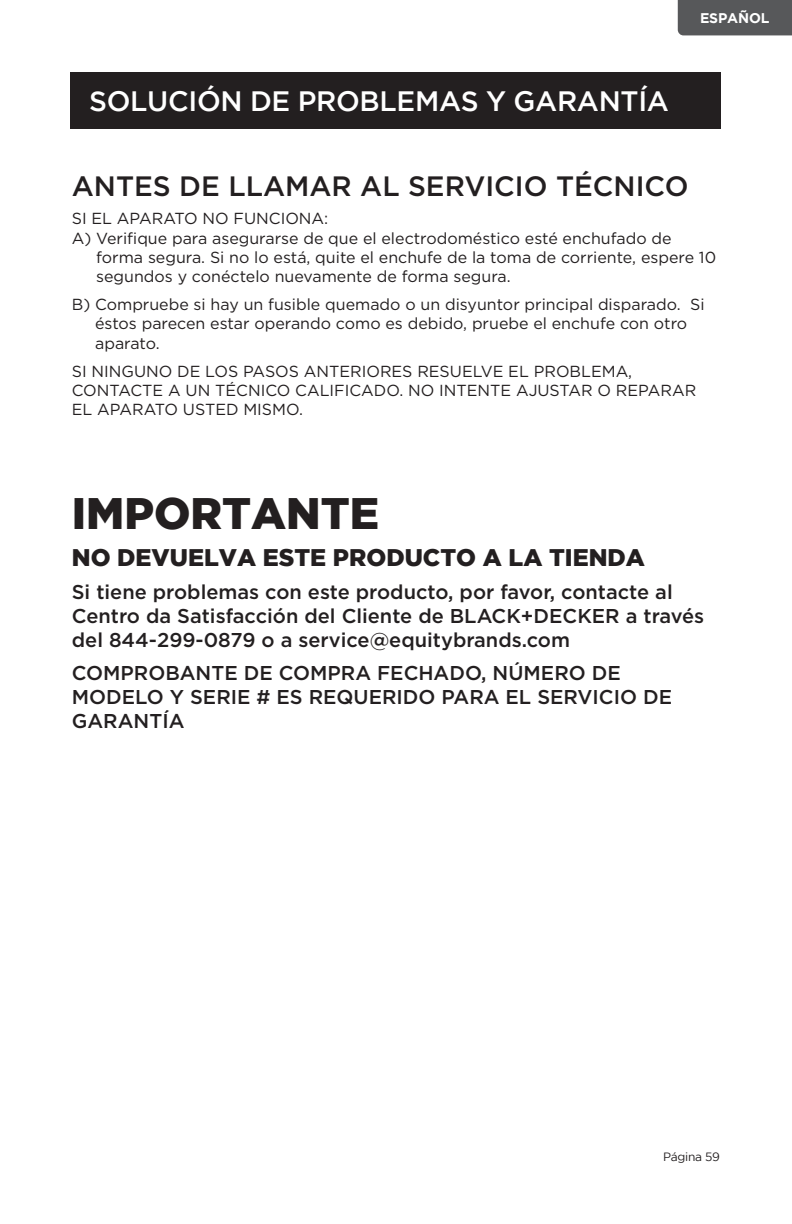
<style>
.page{position:relative;width:792px;height:1224px;background:#fff}
.page>*{position:absolute;margin:0;border:0;box-sizing:border-box;transform-origin:0 0}
.t1{font:900 44px "Gotham";color:#231f20}
.t2{font:500 28px "Gotham";color:#231f20}
.t3{font:500 28px "Gotham";letter-spacing:-.01em;color:#fff}
.t4{font:900 24px "Gotham";color:#231f20}
.t5{font:500 20px/24px "Gotham";color:#231f20}
.t6{font:16px/19.2px "Gotham";color:#231f20}
.t7{font:700 14px "Gotham";letter-spacing:-.01em;color:#fff}
.t8{font:12px "Gotham";letter-spacing:-.025em;color:#231f20}
</style>
<div class="page">
<div style="left:678px;top:0;width:114px;height:35px;background:#57585a"></div>
<div style="left:71px;top:72px;width:650px;height:57px;background:#231f20"></div>
<h2 class="t3" style="left:89px;top:85px;width:581px">SOLUCIÓN DE PROBLEMAS Y GARANTÍA</h2>
<p class="t7" style="left:700px;top:10px;width:71px">ESPAÑOL</p>
<h2 class="t2" style="left:72px;top:168px;width:618px">ANTES DE LLAMAR AL SERVICIO TÉCNICO</h2>
<p class="t6" style="left:72px;top:209px;width:258px">SI EL APARATO NO FUNCIONA:</p>
<p class="t6" style="left:72px;top:228px;width:601px">A) Verifique para asegurarse de que el electrodoméstico esté enchufado de</p>
<p class="t6" style="left:96px;top:247px;width:621px">forma segura. Si no lo está, quite el enchufe de la toma de corriente, espere 10</p>
<p class="t6" style="left:96px;top:266px;width:416px">segundos y conéctelo nuevamente de forma segura.</p>
<p class="t6" style="left:95px;top:295px;width:611px;text-indent:-23px">B) Compruebe si hay un fusible quemado o un disyuntor principal disparado. Si éstos parecen estar operando como es debido, pruebe el enchufe con otro aparato.</p>
<p class="t6" style="left:72px;top:361px;width:626px">SI NINGUNO DE LOS PASOS ANTERIORES RESUELVE EL PROBLEMA,<br>CONTACTE A UN TÉCNICO CALIFICADO. NO INTENTE AJUSTAR O REPARAR<br>EL APARATO USTED MISMO.</p>
<h1 class="t1" style="left:72px;top:488px;width:309px">IMPORTANTE</h1>
<h3 class="t4" style="left:72px;top:544px;width:575px">NO DEVUELVA ESTE PRODUCTO A LA TIENDA</h3>
<p class="t5" style="left:72px;top:580px;width:634px">Si tiene problemas con este producto, por favor, contacte al<br>Centro da Satisfacción del Cliente de BLACK+DECKER a través del 844-299-0879 o a service@equitybrands.com</p>
<p class="t5" style="left:72px;top:661px;width:602px">COMPROBANTE DE COMPRA FECHADO, NÚMERO DE<br>MODELO Y SERIE # ES REQUERIDO PARA EL SERVICIO DE<br>GARANTÍA</p>
<p class="t8" style="left:663px;top:1150px;width:58px">Página 59</p>
</div>
